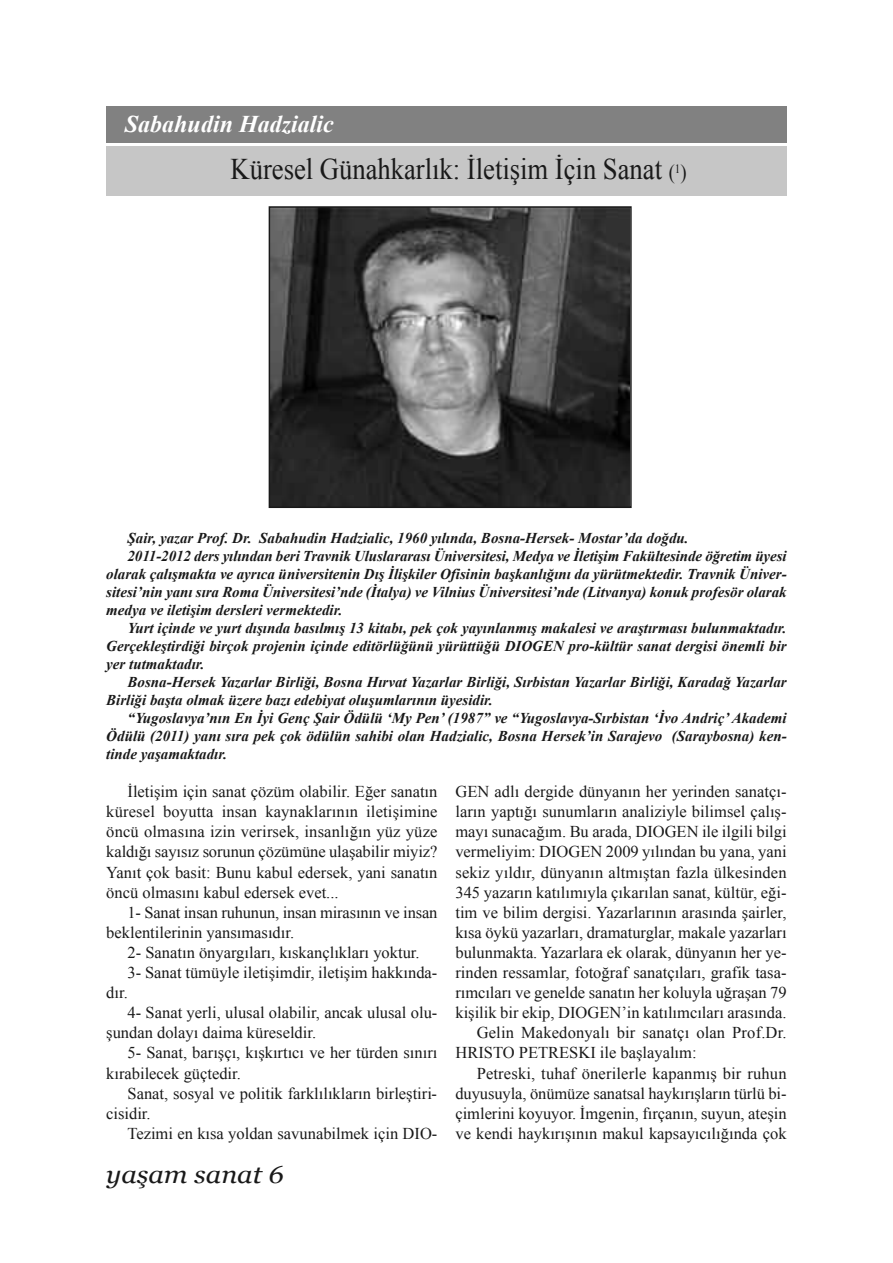
<style>
.page{position:relative;width:893px;height:1263px;background:#fff}
.page>*{position:absolute;margin:0;border:0;box-sizing:border-box;transform-origin:0 0}
.t1{font:30px "Times New Roman";color:#191919;scale:.89 1}
.t2{font:italic 24.6px "Georgia";color:#191919;scale:1.09 1}
.t3{font:italic 700 24px "Times New Roman";color:#fff}
.t4{font:16.5px/20.1px "Times New Roman";color:#191919;text-align:justify}
.t5{font:italic 700 15px "Times New Roman";color:#191919}
.s1{font-size:21px}
</style>
<div class="page">
<img style="left:272px;top:209px;width:357px;height:296px">
<div style="left:269px;top:206px;width:363px;height:302px;border:2px solid #191919"></div>
<div style="left:106px;top:106px;width:681px;height:37px;background:#818181"></div>
<div style="left:106px;top:146px;width:681px;height:50px;background:#c6c6c6"></div>
<h3 class="t3" style="left:125px;top:110px;width:210px">Sabahudin Hadzialic</h3>
<h1 class="t1" style="left:230px;top:152px;width:514px">Küresel Günahkarlık: İletişim İçin Sanat <span class="s1">(</span><sup>1</sup><span class="s1">)</span></h1>
<p class="t5" style="left:128px;top:530px;width:563px">Şair, yazar Prof. Dr. Sabahudin Hadzialic, 1960 yılında, Bosna-Hersek- Mostar’da doğdu.</p>
<p class="t5" style="left:128px;top:548px;width:661px">2011-2012 ders yılından beri Travnik Uluslararası Üniversitesi, Medya ve İletişim Fakültesinde öğretim üyesi</p>
<p class="t5" style="left:106px;top:566px;width:682px">olarak çalışmakta ve ayrıca üniversitenin Dış İlişkiler Ofisinin başkanlığını da yürütmektedir. Travnik Üniver-</p>
<p class="t5" style="left:106px;top:584px;width:682px">sitesi’nin yanı sıra Roma Üniversitesi’nde (İtalya) ve Vilnius Üniversitesi’nde (Litvanya) konuk profesör olarak</p>
<p class="t5" style="left:106px;top:602px;width:238px">medya ve iletişim dersleri vermektedir.</p>
<p class="t5" style="left:128px;top:620px;width:661px">Yurt içinde ve yurt dışında basılmış 13 kitabı, pek çok yayınlanmış makalesi ve araştırması bulunmaktadır.</p>
<p class="t5" style="left:106px;top:638px;width:682px">Gerçekleştirdiği birçok projenin içinde editörlüğünü yürüttüğü DIOGEN pro-kültür sanat dergisi önemli bir</p>
<p class="t5" style="left:106px;top:656px;width:100px">yer tutmaktadır.</p>
<p class="t5" style="left:128px;top:674px;width:661px">Bosna-Hersek Yazarlar Birliği, Bosna Hırvat Yazarlar Birliği, Sırbistan Yazarlar Birliği, Karadağ Yazarlar</p>
<p class="t5" style="left:106px;top:692px;width:388px">Birliği başta olmak üzere bazı edebiyat oluşumlarının üyesidir.</p>
<p class="t5" style="left:128px;top:710px;width:661px">“Yugoslavya’nın En İyi Genç Şair Ödülü ‘My Pen’ (1987” ve “Yugoslavya-Sırbistan ‘İvo Andriç’Akademi</p>
<p class="t5" style="left:106px;top:728px;width:682px">Ödülü (2011) yanı sıra pek çok ödülün sahibi olan Hadzialic, Bosna Hersek’in Sarajevo (Saraybosna) ken-</p>
<p class="t5" style="left:106px;top:746px;width:122px">tinde yaşamaktadır.</p>
<p class="t4" style="left:106px;top:781px;width:333px;text-indent:21px">İletişim için sanat çözüm olabilir. Eğer sanatın küresel boyutta insan kaynaklarının iletişimine öncü olmasına izin verirsek, insanlığın yüz yüze kaldığı sayısız sorunun çözümüne ulaşabilir miyiz?<br>Yanıt çok basit: Bunu kabul edersek, yani sanatın öncü olmasını kabul edersek evet...</p>
<p class="t4" style="left:106px;top:902px;width:333px;text-indent:21px">1- Sanat insan ruhunun, insan mirasının ve insan beklentilerinin yansımasıdır.</p>
<p class="t4" style="left:128px;top:942px;width:294px">2- Sanatın önyargıları, kıskançlıkları yoktur.</p>
<p class="t4" style="left:128px;top:962px;width:311px">3- Sanat tümüyle iletişimdir, iletişim hakkında-</p>
<p class="t4" style="left:106px;top:982px;width:23px">dır.</p>
<p class="t4" style="left:128px;top:1003px;width:311px">4- Sanat yerli, ulusal olabilir, ancak ulusal olu-</p>
<p class="t4" style="left:106px;top:1023px;width:211px">şundan dolayı daima küreseldir.</p>
<p class="t4" style="left:128px;top:1043px;width:311px">5- Sanat, barışçı, kışkırtıcı ve her türden sınırı</p>
<p class="t4" style="left:106px;top:1063px;width:136px">kırabilecek güçtedir.</p>
<p class="t4" style="left:127px;top:1083px;width:311px">Sanat, sosyal ve politik farklılıkların birleştiri-</p>
<p class="t4" style="left:106px;top:1103px;width:46px">cisidir.</p>
<p class="t4" style="left:127px;top:1123px;width:311px">Tezimi en kısa yoldan savunabilmek için DIO-</p>
<h2 class="t2" style="left:106px;top:1160px;width:164px">yaşam sanat 6</h2>
<p class="t4" style="left:455px;top:781px;width:333px">GEN adlı dergide dünyanın her yerinden sanatçı-</p>
<p class="t4" style="left:455px;top:802px;width:333px">ların yaptığı sunumların analiziyle bilimsel çalış-</p>
<p class="t4" style="left:455px;top:822px;width:333px">mayı sunacağım. Bu arada, DIOGEN ile ilgili bilgi</p>
<p class="t4" style="left:455px;top:842px;width:333px">vermeliyim: DIOGEN 2009 yılından bu yana, yani</p>
<p class="t4" style="left:455px;top:862px;width:333px">sekiz yıldır, dünyanın altmıştan fazla ülkesinden</p>
<p class="t4" style="left:455px;top:882px;width:333px">345 yazarın katılımıyla çıkarılan sanat, kültür, eği-</p>
<p class="t4" style="left:455px;top:902px;width:333px">tim ve bilim dergisi. Yazarlarının arasında şairler,</p>
<p class="t4" style="left:455px;top:922px;width:333px">kısa öykü yazarları, dramaturglar, makale yazarları</p>
<p class="t4" style="left:455px;top:942px;width:333px">bulunmakta. Yazarlara ek olarak, dünyanın her ye-</p>
<p class="t4" style="left:455px;top:962px;width:333px">rinden ressamlar, fotoğraf sanatçıları, grafik tasa-</p>
<p class="t4" style="left:455px;top:982px;width:333px">rımcıları ve genelde sanatın her koluyla uğraşan 79</p>
<p class="t4" style="left:455px;top:1003px;width:333px">kişilik bir ekip, DIOGEN’in katılımcıları arasında.</p>
<p class="t4" style="left:477px;top:1023px;width:311px">Gelin Makedonyalı bir sanatçı olan Prof.Dr.</p>
<p class="t4" style="left:455px;top:1043px;width:243px">HRISTO PETRESKI ile başlayalım:</p>
<p class="t4" style="left:477px;top:1063px;width:311px">Petreski, tuhaf önerilerle kapanmış bir ruhun</p>
<p class="t4" style="left:455px;top:1083px;width:333px">duyusuyla, önümüze sanatsal haykırışların türlü bi-</p>
<p class="t4" style="left:455px;top:1103px;width:333px">çimlerini koyuyor. İmgenin, fırçanın, suyun, ateşin</p>
<p class="t4" style="left:455px;top:1123px;width:333px">ve kendi haykırışının makul kapsayıcılığında çok</p>
</div>
